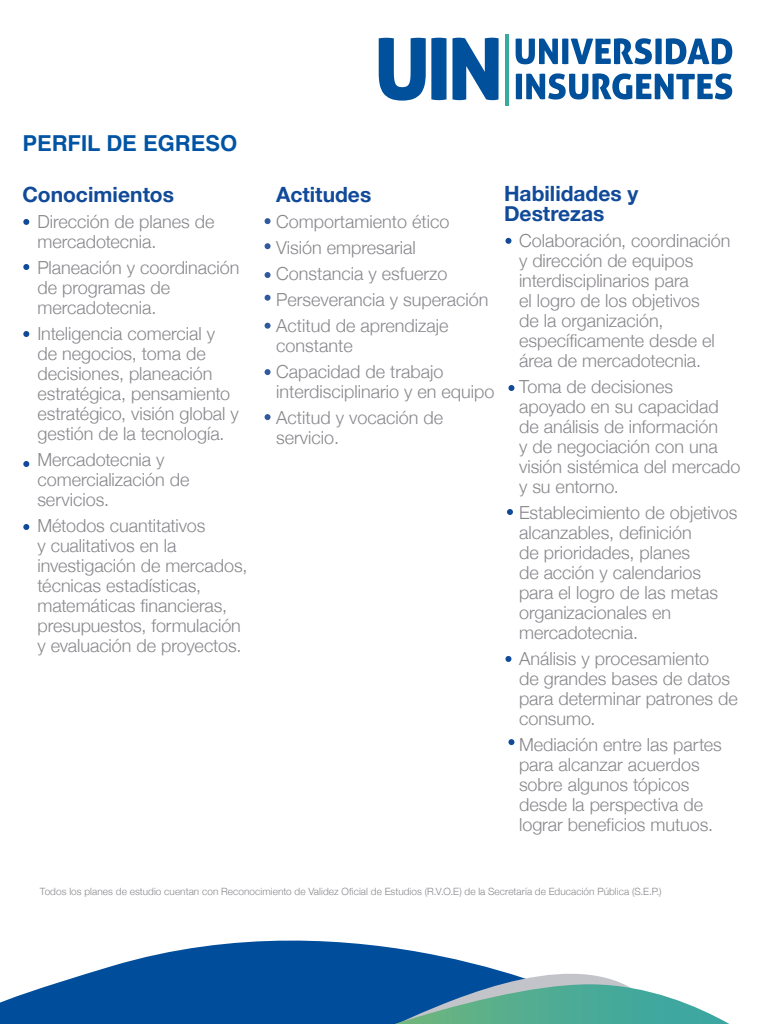
<style>
.page{position:relative;width:768px;height:1024px;background:#fff}
.page>*{position:absolute;margin:0;border:0;box-sizing:border-box;transform-origin:0 0}
.t1{font:700 22px "Helvetica";color:#0054a3}
.t2{font:700 21px/20px "Helvetica Neue";color:#114a99}
.t3{font:300 18px/20px "Helvetica Neue";color:#89878c}
.t4{font:300 10px "Helvetica Neue";letter-spacing:.01em;color:#89878c}
</style>
<div class="page">
<svg style="left:516px;top:38px;width:216px;height:26px"></svg>
<svg style="left:516px;top:73px;width:216px;height:27px"></svg>
<svg style="left:379px;top:38px;width:68px;height:63px"></svg>
<svg style="left:453px;top:38px;width:46px;height:62px"></svg>
<hr style="left:505px;top:34px;width:3px;height:72px;background:#37aaa1">
<svg style="left:505px;top:238px;width:6px;height:6px"></svg>
<svg style="left:505px;top:656px;width:6px;height:6px"></svg>
<svg style="left:508px;top:739px;width:6px;height:6px"></svg>
<svg style="left:265px;top:243px;width:6px;height:6px"></svg>
<svg style="left:265px;top:414px;width:6px;height:6px"></svg>
<svg style="left:265px;top:369px;width:6px;height:6px"></svg>
<svg style="left:265px;top:218px;width:6px;height:6px"></svg>
<svg style="left:265px;top:295px;width:6px;height:6px"></svg>
<svg style="left:265px;top:323px;width:6px;height:6px"></svg>
<svg style="left:265px;top:272px;width:6px;height:6px"></svg>
<svg style="left:23px;top:219px;width:6px;height:6px"></svg>
<svg style="left:23px;top:264px;width:6px;height:6px"></svg>
<svg style="left:23px;top:331px;width:6px;height:6px"></svg>
<svg style="left:23px;top:461px;width:6px;height:6px"></svg>
<svg style="left:23px;top:524px;width:6px;height:6px"></svg>
<svg style="left:0;top:940px;width:379px;height:84px;fill:#004e9b"></svg>
<svg style="left:182px;top:946px;width:441px;height:78px;fill:#004e9b"></svg>
<svg style="left:395px;top:984px;width:334px;height:40px;background:#63aba8"></svg>
<svg style="left:508px;top:385px;width:6px;height:6px"></svg>
<svg style="left:507px;top:509px;width:6px;height:6px"></svg>
<p class="t1" style="left:22px;top:125px;width:216px">PERFIL DE EGRESO</p>
<p class="t2" style="left:22px;top:185px;width:153px">Conocimientos</p>
<p class="t3" style="left:37px;top:210px;width:179px">Dirección de planes de mercadotecnia.</p>
<p class="t3" style="left:37px;top:256px;width:203px">Planeación y coordinación de programas de mercadotecnia.</p>
<p class="t3" style="left:37px;top:322px;width:203px">Inteligencia comercial y de negocios, toma de decisiones, planeación estratégica, pensamiento estratégico, visión global y gestión de la tecnología.</p>
<p class="t3" style="left:37px;top:448px;width:153px">Mercadotecnia y comercialización de servicios.</p>
<p class="t3" style="left:37px;top:514px;width:211px">Métodos cuantitativos<br>y cualitativos en la investigación de mercados, técnicas estadísticas, matemáticas financieras, presupuestos, formulación y evaluación de proyectos.</p>
<p class="t2" style="left:276px;top:185px;width:97px">Actitudes</p>
<p class="t3" style="left:276px;top:207px;width:214px;line-height:26px">Comportamiento ético<br>Visión empresarial<br>Constancia y esfuerzo<br>Perseverancia y superación<br>Actitud de aprendizaje</p>
<p class="t3" style="left:276px;top:331px;width:169px;line-height:26px">constante<br>Capacidad de trabajo</p>
<p class="t3" style="left:276px;top:377px;width:220px;line-height:26px">interdisciplinario y en equipo<br>Actitud y vocación de</p>
<p class="t3" style="left:276px;top:426px;width:65px">servicio.</p>
<p class="t2" style="left:504px;top:184px;width:136px">Habilidades y<br>Destrezas</p>
<p class="t3" style="left:519px;top:229px;width:213px">Colaboración, coordinación y dirección de equipos interdisciplinarios para<br>el logro de los objetivos<br>de la organización, específicamente desde el área de mercadotecnia.</p>
<p class="t3" style="left:519px;top:375px;width:223px">Toma de decisiones apoyado en su capacidad de análisis de información<br>y de negociación con una visión sistémica del mercado y su entorno.</p>
<p class="t3" style="left:519px;top:501px;width:220px">Establecimiento de objetivos alcanzables, definición<br>de prioridades, planes<br>de acción y calendarios para el logro de las metas organizacionales en mercadotecnia.</p>
<p class="t3" style="left:519px;top:647px;width:220px">Análisis y procesamiento<br>de grandes bases de datos para determinar patrones de consumo.</p>
<p class="t3" style="left:519px;top:733px;width:204px">Mediación entre las partes para alcanzar acuerdos sobre algunos tópicos desde la perspectiva de lograr beneficios mutuos.</p>
<p class="t4" style="left:40px;top:883px;width:623px">Todos los planes de estudio cuentan con Reconocimiento de Validez Oficial de Estudios (R.V.O.E) de la Secretaría de Educación Pública (S.E.P.)</p>
</div>
